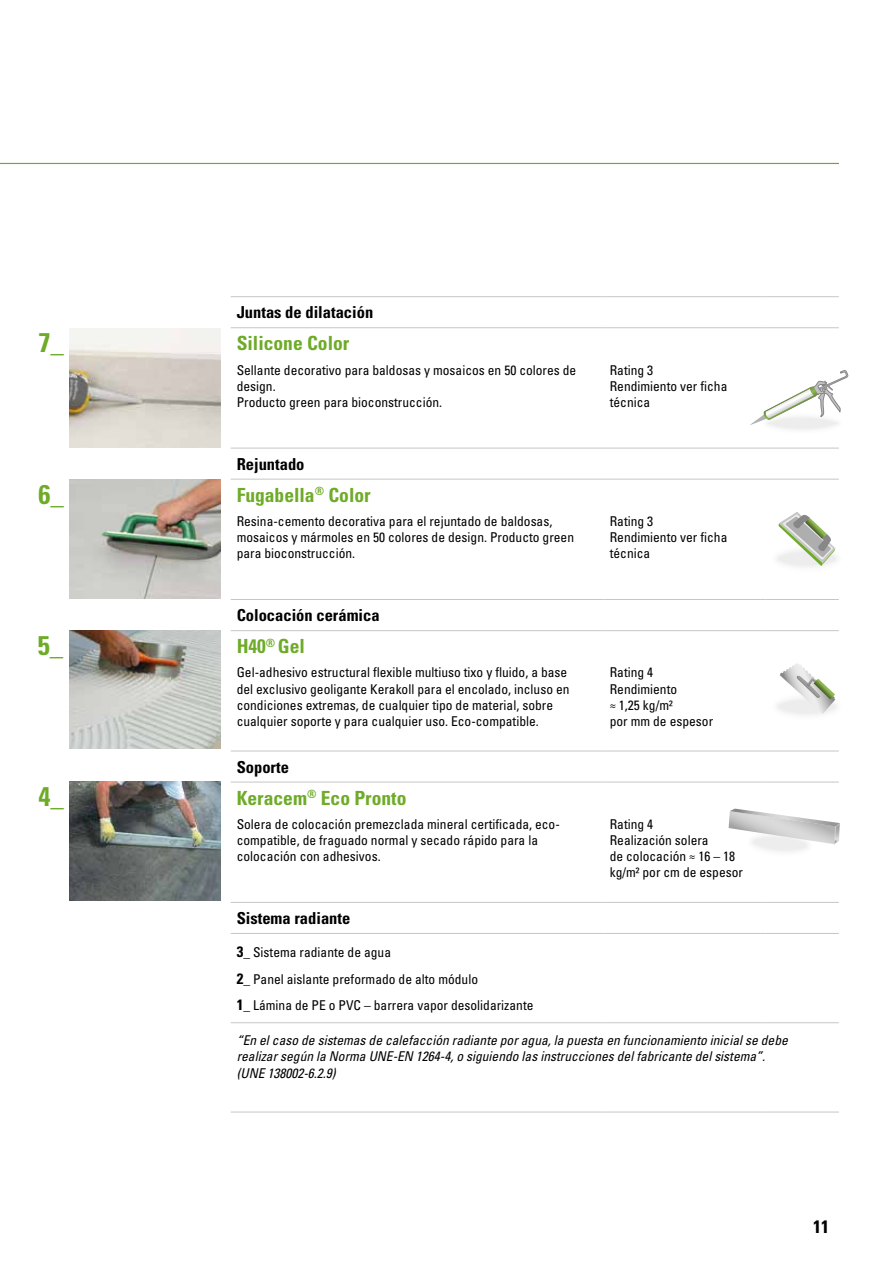
<style>
.page{position:relative;width:893px;height:1263px;background:#fff}
.page>*{position:absolute;margin:0;border:0;box-sizing:border-box;transform-origin:0 0}
.t1{font:700 condensed 27px "Univers LT Std";color:#6eab28}
.t2{font:700 condensed 19.5px "Univers LT Std";color:#6eab28}
.t3{font:700 condensed 18px "Univers LT Std";color:#000}
.t4{font:700 condensed 16.5px "Univers LT Std";color:#000}
.t5{font:condensed 13.5px/16.2px "Univers LT Std";color:#000}
.t6{font:italic condensed 13.5px/16.2px "Univers LT Std";color:#000}
.s1{font-weight:700;font-size:15px}
.s2{font-weight:700}
</style>
<div class="page">
<hr style="left:231px;top:296px;width:373px;height:1px;background:#c6c6c6">
<hr style="left:604px;top:296px;width:161px;height:1px;background:#c6c6c6">
<hr style="left:765px;top:296px;width:74px;height:1px;background:#c6c6c6">
<hr style="left:231px;top:327px;width:373px;height:1px;background:#c6c6c6">
<hr style="left:604px;top:327px;width:161px;height:1px;background:#c6c6c6">
<hr style="left:765px;top:327px;width:74px;height:1px;background:#c6c6c6">
<hr style="left:231px;top:448px;width:373px;height:1px;background:#c6c6c6">
<hr style="left:231px;top:479px;width:373px;height:1px;background:#c6c6c6">
<hr style="left:604px;top:448px;width:161px;height:1px;background:#c6c6c6">
<hr style="left:604px;top:479px;width:161px;height:1px;background:#c6c6c6">
<hr style="left:765px;top:448px;width:74px;height:1px;background:#c6c6c6">
<hr style="left:765px;top:479px;width:74px;height:1px;background:#c6c6c6">
<hr style="left:231px;top:630px;width:373px;height:1px;background:#c6c6c6">
<hr style="left:604px;top:630px;width:161px;height:1px;background:#c6c6c6">
<hr style="left:231px;top:599px;width:373px;height:1px;background:#c6c6c6">
<hr style="left:231px;top:750px;width:373px;height:1px;background:#c6c6c6">
<hr style="left:231px;top:902px;width:373px;height:1px;background:#c6c6c6">
<hr style="left:604px;top:599px;width:161px;height:1px;background:#c6c6c6">
<hr style="left:604px;top:750px;width:161px;height:1px;background:#c6c6c6">
<hr style="left:604px;top:902px;width:161px;height:1px;background:#c6c6c6">
<hr style="left:765px;top:599px;width:74px;height:1px;background:#c6c6c6">
<hr style="left:765px;top:630px;width:74px;height:1px;background:#c6c6c6">
<hr style="left:231px;top:782px;width:373px;height:1px;background:#c6c6c6">
<hr style="left:231px;top:933px;width:373px;height:1px;background:#c6c6c6">
<hr style="left:604px;top:782px;width:161px;height:1px;background:#c6c6c6">
<hr style="left:604px;top:933px;width:161px;height:1px;background:#c6c6c6">
<hr style="left:765px;top:750px;width:74px;height:1px;background:#c6c6c6">
<hr style="left:765px;top:782px;width:74px;height:1px;background:#c6c6c6">
<hr style="left:765px;top:902px;width:74px;height:1px;background:#c6c6c6">
<hr style="left:765px;top:933px;width:74px;height:1px;background:#c6c6c6">
<hr style="left:231px;top:1022px;width:373px;height:1px;background:#c6c6c6">
<hr style="left:604px;top:1022px;width:161px;height:1px;background:#c6c6c6">
<hr style="left:231px;top:1111px;width:373px;height:1px;background:#c6c6c6">
<hr style="left:604px;top:1111px;width:161px;height:1px;background:#c6c6c6">
<hr style="left:765px;top:1111px;width:74px;height:1px;background:#c6c6c6">
<hr style="left:765px;top:1022px;width:74px;height:1px;background:#c6c6c6">
<svg style="left:779px;top:512px;width:56px;height:54px"></svg>
<div style="left:771px;top:692px;width:72px;height:29px;background:#fbfbfb;border-radius:50%"></div>
<svg style="left:780px;top:663px;width:55px;height:51px"></svg>
<svg style="left:729px;top:809px;width:111px;height:43px"></svg>
<img style="left:69px;top:328px;width:151px;height:119px">
<img style="left:69px;top:479px;width:151px;height:120px">
<img style="left:69px;top:631px;width:151px;height:118px">
<img style="left:69px;top:781px;width:151px;height:119px">
<hr style="left:0;top:163px;width:839px;height:1px;background:#6eab28">
<div style="left:762px;top:412px;width:81px;height:23px;background:#f8f8f8;border-radius:50%"></div>
<svg style="left:750px;top:370px;width:98px;height:55px"></svg>
<h1 class="t1" style="left:39px;top:326px;width:27px">7_</h1>
<h1 class="t1" style="left:39px;top:477px;width:27px">6_</h1>
<h1 class="t1" style="left:38px;top:629px;width:27px">5_</h1>
<h1 class="t1" style="left:39px;top:780px;width:27px">4_</h1>
<p class="t4" style="left:237px;top:302px;width:138px">Juntas de dilatación</p>
<h2 class="t2" style="left:237px;top:331px;width:114px">Silicone Color</h2>
<p class="t5" style="left:237px;top:361px;width:341px">Sellante decorativo para baldosas y mosaicos en 50 colores de design.<br>Producto green para bioconstrucción.</p>
<p class="t5" style="left:610px;top:361px;width:119px">Rating 3<br>Rendimiento ver ficha técnica</p>
<p class="t4" style="left:237px;top:454px;width:69px">Rejuntado</p>
<h2 class="t2" style="left:237px;top:483px;width:136px">Fugabella<sup>®</sup> Color</h2>
<p class="t5" style="left:237px;top:513px;width:339px">Resina-cemento decorativa para el rejuntado de baldosas, mosaicos y mármoles en 50 colores de design. Producto green para bioconstrucción.</p>
<p class="t5" style="left:610px;top:513px;width:119px">Rating 3<br>Rendimiento ver ficha técnica</p>
<p class="t4" style="left:237px;top:605px;width:145px">Colocación cerámica</p>
<h2 class="t2" style="left:237px;top:634px;width:70px">H40<sup>®</sup> Gel</h2>
<p class="t5" style="left:237px;top:664px;width:334px">Gel-adhesivo estructural flexible multiuso tixo y fluido, a base del exclusivo geoligante Kerakoll para el encolado, incluso en condiciones extremas, de cualquier tipo de material, sobre cualquier soporte y para cualquier uso. Eco-compatible.</p>
<p class="t5" style="left:610px;top:664px;width:105px">Rating 4<br>Rendimiento<br>≈ 1,25 kg/m²<br>por mm de espesor</p>
<p class="t4" style="left:237px;top:756px;width:54px">Soporte</p>
<h2 class="t2" style="left:237px;top:786px;width:171px">Keracem<sup>®</sup> Eco Pronto</h2>
<p class="t5" style="left:237px;top:816px;width:325px">Solera de colocación premezclada mineral certificada, eco&shy;compatible, de fraguado normal y secado rápido para la colocación con adhesivos.</p>
<p class="t5" style="left:610px;top:816px;width:135px">Rating 4<br>Realización solera<br>de colocación ≈ 16 – 18 kg/m² por cm de espesor</p>
<p class="t4" style="left:237px;top:908px;width:115px">Sistema radiante</p>
<p class="t5" style="left:237px;top:939px;width:298px;line-height:26.5px"><span class="s1">3</span><span class="s2">_</span> Sistema radiante de agua<br><span class="s1">2</span><span class="s2">_</span> Panel aislante preformado de alto módulo<br><span class="s1">1</span><span class="s2">_</span> Lámina de PE o PVC – barrera vapor desolidarizante</p>
<p class="t6" style="left:237px;top:1032px;width:553px">“En el caso de sistemas de calefacción radiante por agua, la puesta en funcionamiento inicial se debe realizar según la Norma UNE-EN 1264-4, o siguiendo las instrucciones del fabricante del sistema”. (UNE 138002-6.2.9)</p>
<h3 class="t3" style="left:813px;top:1216px;width:17px">11</h3>
</div>
